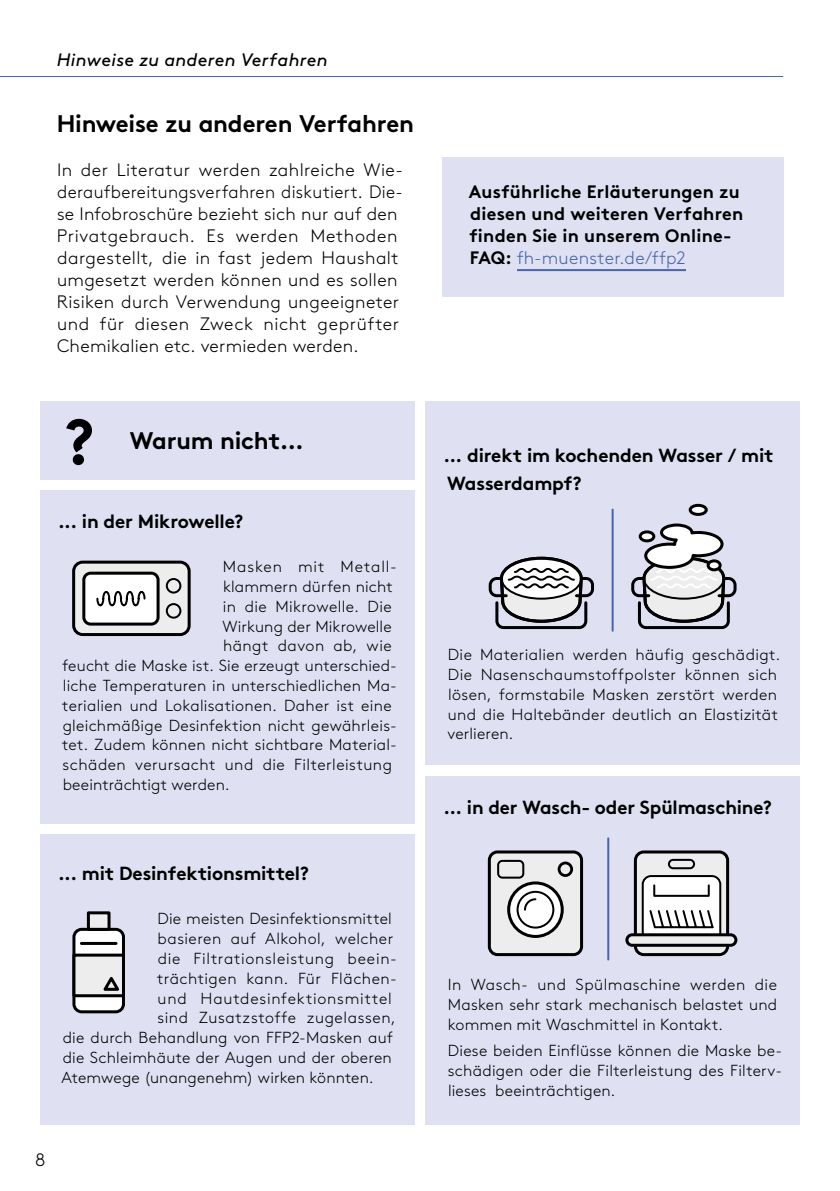
<style>
.page{position:relative;width:840px;height:1191px;background:#fff}
.page>*{position:absolute;margin:0;border:0;box-sizing:border-box;transform-origin:0 0}
.t1{font:700 64.2px "Brown Pro";color:#000}
.t2{font:700 24px "Brown Pro";letter-spacing:-.01em;color:#000}
.t3{font:700 19px/28px "Brown Pro";letter-spacing:-.01em;color:#000}
.t4{font:300 18px/22px "Brown Pro";letter-spacing:.02em;color:#000}
.t5{font:700 18px/22px "Brown Pro";letter-spacing:.015em;color:#000}
.t6{font:italic 18px "Brown Pro";letter-spacing:.02em;color:#000}
.t7{font:300 16px/19.8px "Brown Pro";letter-spacing:.02em;color:#000;text-align:justify}
.t8{font:300 16px "Brown Pro";letter-spacing:.045em;color:#000}
.t9{font:300 16px "Brown Pro";letter-spacing:.04em;color:#000}
.t10{font:300 16px "Brown Pro";letter-spacing:.05em;color:#000}
.t11{font:300 16px "Brown Pro";letter-spacing:.055em;color:#000}
.s1{font-weight:300;color:#4565ad}
</style>
<div class="page">
<hr style="left:0;top:76px;width:782px;height:1px;background:#4565ad">
<div style="left:40px;top:401px;width:374px;height:78px;background:#dfe1f2"></div>
<div style="left:425px;top:408px;width:374px;height:356px;background:#dfe1f2"></div>
<hr style="left:611px;top:509px;width:2px;height:122px;background:#4565ad">
<svg style="left:488px;top:503px;width:249px;height:127px"></svg>
<div style="left:40px;top:490px;width:374px;height:333px;background:#dfe1f2"></div>
<div style="left:74px;top:562px;width:115px;height:72px;background:#ededed;border-radius:9px"></div>
<div style="left:72px;top:560px;width:118px;height:76px;border:3px solid #000;border-radius:9px"></div>
<div style="left:84px;top:573px;width:74px;height:51px;background:#fff;border-radius:7px"></div>
<div style="left:82px;top:571px;width:77px;height:54px;border:3px solid #000;border-radius:7px"></div>
<div style="left:166px;top:603px;width:15px;height:15px;border:2px solid #000;border-radius:50%"></div>
<svg style="left:96px;top:577px;width:86px;height:30px"></svg>
<div style="left:425px;top:776px;width:374px;height:349px;background:#dfe1f2"></div>
<div style="left:635px;top:852px;width:92px;height:102px;background:#ededed;border-radius:8px"></div>
<div style="left:633px;top:850px;width:95px;height:106px;border:3px solid #000;border-radius:8px"></div>
<div style="left:642px;top:876px;width:77px;height:67px;background:#fff;border-radius:8px"></div>
<div style="left:641px;top:875px;width:79px;height:69px;border:2px solid #000;border-radius:8px"></div>
<div style="left:667px;top:859px;width:27px;height:10px;border:2px solid #000;border-radius:4px"></div>
<div style="left:626px;top:934px;width:109px;height:11px;background:#ededed;border-radius:5px"></div>
<div style="left:625px;top:933px;width:112px;height:13px;border:3px solid #000;border-radius:5px"></div>
<svg style="left:649px;top:884px;width:65px;height:45px"></svg>
<div style="left:489px;top:852px;width:92px;height:102px;background:#ededed;border-radius:8px"></div>
<div style="left:487px;top:850px;width:95px;height:106px;border:3px solid #000;border-radius:8px"></div>
<div style="left:557px;top:861px;width:15px;height:16px;border:3px solid #000;border-radius:50%"></div>
<svg style="left:508px;top:883px;width:54px;height:53px"></svg>
<div style="left:507px;top:881px;width:56px;height:57px;border:3px solid #000;border-radius:50%"></div>
<svg style="left:515px;top:889px;width:40px;height:40px;background:#cfcfcf"></svg>
<div style="left:497px;top:860px;width:27px;height:18px;border:2px solid #000;border-radius:4px"></div>
<hr style="left:607px;top:838px;width:2px;height:121px;background:#4565ad">
<div style="left:40px;top:834px;width:374px;height:291px;background:#dfe1f2"></div>
<div style="left:74px;top:929px;width:49px;height:82px;background:#fff;border-radius:8px"></div>
<div style="left:72px;top:927px;width:53px;height:86px;border:3px solid #000;border-radius:8px"></div>
<div style="left:87px;top:911px;width:23px;height:19px;background:#ededed;border:3px solid #000"></div>
<div style="left:72px;top:953px;width:53px;height:44px;background:#ededed;border:3px solid #000"></div>
<svg style="left:78px;top:940px;width:45px;height:52px"></svg>
<div style="left:425px;top:401px;width:374px;height:24px;background:#dfe1f2"></div>
<div style="left:442px;top:157px;width:340px;height:139px;background:#dfe1f2"></div>
<hr style="left:517px;top:269px;width:168px;height:2px;background:#4565ad">
<p class="t6" style="left:57px;top:46px;width:272px">Hinweise zu anderen Verfahren</p>
<h2 class="t2" style="left:57px;top:104px;width:358px">Hinweise zu anderen Verfahren</h2>
<p class="t4" style="left:57px;top:157px;width:347px">In der Literatur werden zahlreiche Wie&shy;deraufbereitungsverfahren diskutiert. Die&shy;se Infobroschüre bezieht sich nur auf den Privatgebrauch. Es werden Methoden dargestellt, die in fast jedem Haushalt umgesetzt werden können und es sollen Risiken durch Verwendung ungeeigneter und für diesen Zweck nicht geprüfter Chemikalien etc. vermieden werden.</p>
<h1 class="t1" style="left:62px;top:390px;width:34px">?</h1>
<h2 class="t2" style="left:130px;top:421px;width:175px">Warum nicht...</h2>
<p class="t3" style="left:58px;top:505px;width:187px">... in der Mikrowelle?</p>
<p class="t11" style="left:223px;top:555px;width:175px">Masken mit Metall-</p>
<p class="t7" style="left:223px;top:575px;width:171px">klammern dürfen nicht</p>
<p class="t7" style="left:223px;top:595px;width:170px">in die Mikrowelle. Die</p>
<p class="t7" style="left:222px;top:615px;width:171px">Wirkung der Mikrowelle</p>
<p class="t7" style="left:223px;top:635px;width:170px">hängt davon ab, wie</p>
<p class="t7" style="left:62px;top:654px;width:336px">feucht die Maske ist. Sie erzeugt unterschied-</p>
<p class="t7" style="left:63px;top:674px;width:335px">liche Temperaturen in unterschiedlichen Ma-</p>
<p class="t7" style="left:62px;top:694px;width:331px">terialien und Lokalisationen. Daher ist eine</p>
<p class="t7" style="left:63px;top:714px;width:335px">gleichmäßige Desinfektion nicht gewährleis-</p>
<p class="t7" style="left:62px;top:734px;width:336px">tet. Zudem können nicht sichtbare Material-</p>
<p class="t7" style="left:63px;top:753px;width:331px">schäden verursacht und die Filterleistung</p>
<p class="t7" style="left:63px;top:773px;width:168px">beeinträchtigt werden.</p>
<p class="t3" style="left:58px;top:857px;width:252px">... mit Desinfektionsmittel?</p>
<p class="t7" style="left:157px;top:907px;width:236px">Die meisten Desinfektionsmittel</p>
<p class="t7" style="left:157px;top:927px;width:237px">basieren auf Alkohol, welcher</p>
<p class="t8" style="left:157px;top:946px;width:240px">die Filtrationsleistung beein-</p>
<p class="t7" style="left:157px;top:967px;width:238px">trächtigen kann. Für Flächen-</p>
<p class="t10" style="left:157px;top:986px;width:236px">und Hautdesinfektionsmittel</p>
<p class="t9" style="left:157px;top:1006px;width:240px">sind Zusatzstoffe zugelassen,</p>
<p class="t7" style="left:63px;top:1026px;width:331px">die durch Behandlung von FFP2-Masken auf</p>
<p class="t7" style="left:63px;top:1046px;width:330px">die Schleimhäute der Augen und der oberen</p>
<p class="t7" style="left:62px;top:1066px;width:313px">Atemwege (unangenehm) wirken könnten.</p>
<p class="t4" style="left:35px;top:1147px;width:12px">8</p>
<p class="t5" style="left:468px;top:179px;width:276px">Ausführliche Erläuterungen zu diesen und weiteren Verfahren finden Sie in unserem Online-<br>FAQ: <span class="s1">fh-muenster.de/ffp2</span></p>
<p class="t3" style="left:443px;top:439px;width:332px">... direkt im kochenden Wasser / mit<br>Wasserdampf?</p>
<p class="t7" style="left:447px;top:643px;width:334px;text-align:left">Die Materialien werden häufig geschädigt.<br>Die Nasenschaumstoffpolster können sich lösen, formstabile Masken zerstört werden und die Haltebänder deutlich an Elastizität verlieren.</p>
<p class="t3" style="left:443px;top:791px;width:330px">... in der Wasch- oder Spülmaschine?</p>
<p class="t7" style="left:447px;top:973px;width:331px">In Wasch- und Spülmaschine werden die Masken sehr stark mechanisch belastet und kommen mit Waschmittel in Kontakt.</p>
<p class="t7" style="left:447px;top:1039px;width:335px">Diese beiden Einflüsse können die Maske be&shy;schädigen oder die Filterleistung des Filterv&shy;lieses beeinträchtigen.</p>
</div>
